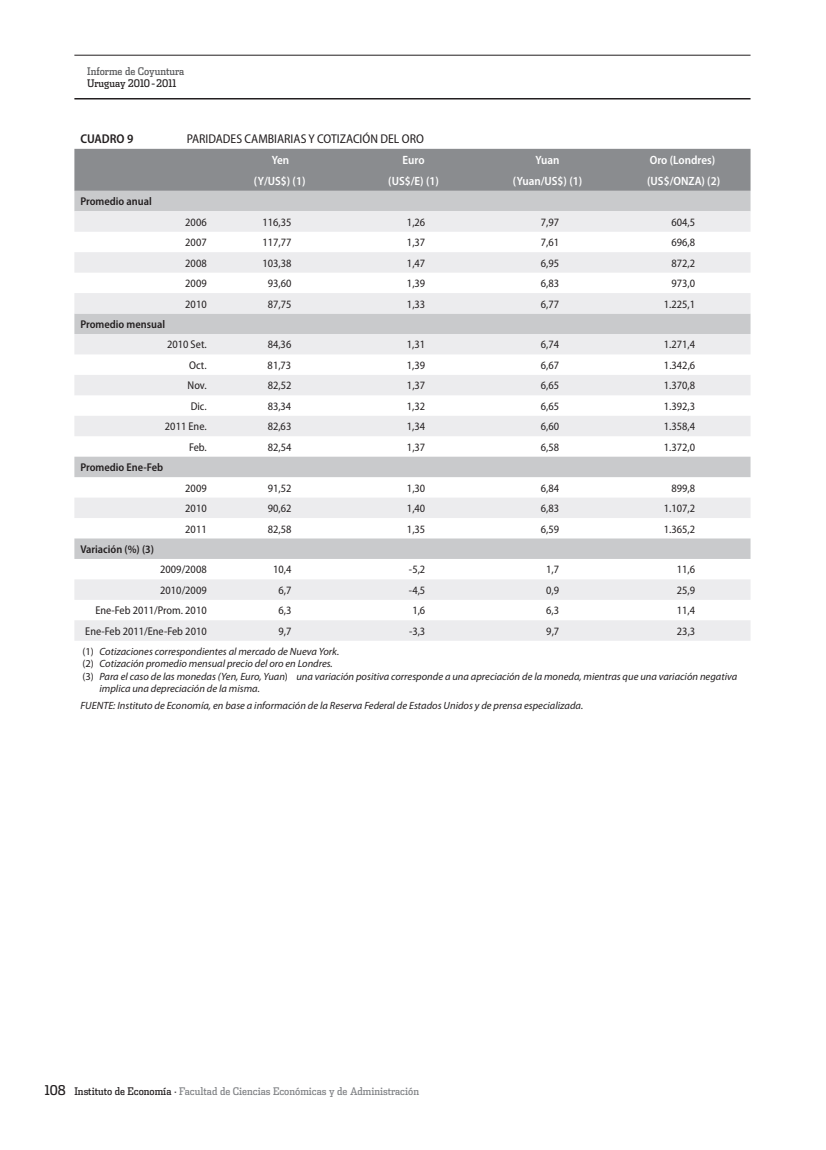
<style>
.page{position:relative;width:826px;height:1150px;background:#fff}
.page>*{position:absolute;margin:0;border:0;box-sizing:border-box;transform-origin:0 0}
.t1{font:semi-condensed 12.75px "Myriad Pro";color:#231f20}
.t2{font:600 semi-condensed 12.75px "Myriad Pro";color:#231f20}
.t3{font:600 semi-condensed 12px "Myriad Pro";color:#fff}
.t4{font:semi-condensed 11.25px "Myriad Pro";color:#231f20}
.t5{font:600 semi-condensed 11.25px "Myriad Pro";color:#231f20}
.t6{font:italic 10.5px "Myriad Pro";color:#231f20}
.t7{font:10.5px "Dispatch Cond";color:#808285}
.t8{font:10.5px "Dispatch Cond";color:#57585a}
.t9{font:10.5px "Dispatch Cond";color:#231f20}
.s1{font-style:normal}
.s2{font-size:13.5px;color:#231f20}
.s3{color:#231f20}
</style>
<div class="page">
<hr style="left:74px;top:55px;width:676px;height:1px;background:#231f20">
<hr style="left:74px;top:98px;width:676px;height:1px;background:#231f20">
<div style="left:74px;top:149px;width:676px;height:42px;background:#8a8c8f"></div>
<div style="left:74px;top:191px;width:676px;height:20px;background:#c9cacc"></div>
<svg style="left:74px;top:211px;width:676px;height:429px"></svg>
<p class="t8" style="left:87px;top:67px;width:98px">Informe de Coyuntura</p>
<p class="t9" style="left:87px;top:79px;width:91px">Uruguay 2010 - 2011</p>
<p class="t2" style="left:80px;top:134px;width:55px">CUADRO 9</p>
<p class="t1" style="left:187px;top:134px;width:239px">PARIDADES CAMBIARIAS Y COTIZACIÓN DEL ORO</p>
<p class="t3" style="left:272px;top:155px;width:19px">Yen</p>
<p class="t3" style="left:403px;top:155px;width:23px">Euro</p>
<p class="t3" style="left:536px;top:155px;width:25px">Yuan</p>
<p class="t3" style="left:650px;top:155px;width:67px">Oro (Londres)</p>
<p class="t3" style="left:254px;top:176px;width:53px">(Y/US$) (1)</p>
<p class="t3" style="left:388px;top:176px;width:52px">(US$/E) (1)</p>
<p class="t3" style="left:513px;top:176px;width:71px">(Yuan/US$) (1)</p>
<p class="t3" style="left:647px;top:176px;width:74px">(US$/ONZA) (2)</p>
<p class="t5" style="left:80px;top:197px;width:73px">Promedio anual</p>
<p class="t4" style="left:185px;top:218px;width:23px">2006</p>
<p class="t4" style="left:262px;top:218px;width:31px">116,35</p>
<p class="t4" style="left:407px;top:218px;width:20px">1,26</p>
<p class="t4" style="left:541px;top:218px;width:20px">7,97</p>
<p class="t4" style="left:672px;top:218px;width:25px">604,5</p>
<p class="t4" style="left:185px;top:238px;width:23px">2007</p>
<p class="t4" style="left:262px;top:238px;width:31px">117,77</p>
<p class="t4" style="left:407px;top:238px;width:20px">1,37</p>
<p class="t4" style="left:541px;top:238px;width:20px">7,61</p>
<p class="t4" style="left:672px;top:238px;width:25px">696,8</p>
<p class="t4" style="left:185px;top:258px;width:23px">2008</p>
<p class="t4" style="left:262px;top:258px;width:31px">103,38</p>
<p class="t4" style="left:407px;top:258px;width:20px">1,47</p>
<p class="t4" style="left:541px;top:258px;width:20px">6,95</p>
<p class="t4" style="left:672px;top:258px;width:25px">872,2</p>
<p class="t4" style="left:185px;top:279px;width:23px">2009</p>
<p class="t4" style="left:268px;top:279px;width:25px">93,60</p>
<p class="t4" style="left:407px;top:279px;width:20px">1,39</p>
<p class="t4" style="left:541px;top:279px;width:20px">6,83</p>
<p class="t4" style="left:672px;top:279px;width:25px">973,0</p>
<p class="t4" style="left:185px;top:299px;width:23px">2010</p>
<p class="t4" style="left:268px;top:299px;width:25px">87,75</p>
<p class="t4" style="left:407px;top:299px;width:20px">1,33</p>
<p class="t4" style="left:541px;top:299px;width:20px">6,77</p>
<p class="t4" style="left:664px;top:299px;width:33px">1.225,1</p>
<p class="t5" style="left:80px;top:320px;width:86px">Promedio mensual</p>
<p class="t4" style="left:167px;top:340px;width:41px">2010 Set.</p>
<p class="t4" style="left:268px;top:340px;width:25px">84,36</p>
<p class="t4" style="left:407px;top:340px;width:20px">1,31</p>
<p class="t4" style="left:541px;top:340px;width:20px">6,74</p>
<p class="t4" style="left:664px;top:340px;width:33px">1.271,4</p>
<p class="t4" style="left:189px;top:361px;width:19px">Oct.</p>
<p class="t4" style="left:268px;top:361px;width:25px">81,73</p>
<p class="t4" style="left:407px;top:361px;width:20px">1,39</p>
<p class="t4" style="left:541px;top:361px;width:20px">6,67</p>
<p class="t4" style="left:664px;top:361px;width:33px">1.342,6</p>
<p class="t4" style="left:188px;top:381px;width:21px">Nov.</p>
<p class="t4" style="left:268px;top:381px;width:25px">82,52</p>
<p class="t4" style="left:407px;top:381px;width:20px">1,37</p>
<p class="t4" style="left:541px;top:381px;width:20px">6,65</p>
<p class="t4" style="left:664px;top:381px;width:33px">1.370,8</p>
<p class="t4" style="left:191px;top:402px;width:17px">Dic.</p>
<p class="t4" style="left:268px;top:402px;width:25px">83,34</p>
<p class="t4" style="left:407px;top:402px;width:20px">1,32</p>
<p class="t4" style="left:541px;top:402px;width:20px">6,65</p>
<p class="t4" style="left:664px;top:402px;width:33px">1.392,3</p>
<p class="t4" style="left:165px;top:422px;width:43px">2011 Ene.</p>
<p class="t4" style="left:268px;top:422px;width:25px">82,63</p>
<p class="t4" style="left:407px;top:422px;width:20px">1,34</p>
<p class="t4" style="left:541px;top:422px;width:20px">6,60</p>
<p class="t4" style="left:664px;top:422px;width:33px">1.358,4</p>
<p class="t4" style="left:189px;top:442px;width:19px">Feb.</p>
<p class="t4" style="left:268px;top:442px;width:25px">82,54</p>
<p class="t4" style="left:407px;top:442px;width:20px">1,37</p>
<p class="t4" style="left:541px;top:442px;width:20px">6,58</p>
<p class="t4" style="left:664px;top:442px;width:33px">1.372,0</p>
<p class="t5" style="left:80px;top:463px;width:84px">Promedio Ene-Feb</p>
<p class="t4" style="left:185px;top:483px;width:23px">2009</p>
<p class="t4" style="left:268px;top:483px;width:25px">91,52</p>
<p class="t4" style="left:407px;top:483px;width:20px">1,30</p>
<p class="t4" style="left:541px;top:483px;width:20px">6,84</p>
<p class="t4" style="left:672px;top:483px;width:25px">899,8</p>
<p class="t4" style="left:185px;top:504px;width:23px">2010</p>
<p class="t4" style="left:268px;top:504px;width:25px">90,62</p>
<p class="t4" style="left:407px;top:504px;width:20px">1,40</p>
<p class="t4" style="left:541px;top:504px;width:20px">6,83</p>
<p class="t4" style="left:664px;top:504px;width:33px">1.107,2</p>
<p class="t4" style="left:185px;top:524px;width:23px">2011</p>
<p class="t4" style="left:268px;top:524px;width:25px">82,58</p>
<p class="t4" style="left:407px;top:524px;width:20px">1,35</p>
<p class="t4" style="left:541px;top:524px;width:20px">6,59</p>
<p class="t4" style="left:664px;top:524px;width:33px">1.365,2</p>
<p class="t5" style="left:80px;top:545px;width:75px">Variación (%) (3)</p>
<p class="t4" style="left:160px;top:565px;width:48px">2009/2008</p>
<p class="t4" style="left:273px;top:565px;width:20px">10,4</p>
<p class="t4" style="left:409px;top:565px;width:18px">-5,2</p>
<p class="t4" style="left:546px;top:565px;width:14px">1,7</p>
<p class="t4" style="left:677px;top:565px;width:20px">11,6</p>
<p class="t4" style="left:160px;top:585px;width:48px">2010/2009</p>
<p class="t4" style="left:278px;top:585px;width:14px">6,7</p>
<p class="t4" style="left:409px;top:585px;width:18px">-4,5</p>
<p class="t4" style="left:546px;top:585px;width:14px">0,9</p>
<p class="t4" style="left:677px;top:585px;width:20px">25,9</p>
<p class="t4" style="left:95px;top:606px;width:113px">Ene-Feb 2011/Prom. 2010</p>
<p class="t4" style="left:278px;top:606px;width:14px">6,3</p>
<p class="t4" style="left:412px;top:606px;width:14px">1,6</p>
<p class="t4" style="left:546px;top:606px;width:14px">6,3</p>
<p class="t4" style="left:677px;top:606px;width:20px">11,4</p>
<p class="t4" style="left:85px;top:626px;width:123px">Ene-Feb 2011/Ene-Feb 2010</p>
<p class="t4" style="left:278px;top:626px;width:14px">9,7</p>
<p class="t4" style="left:409px;top:626px;width:18px">-3,3</p>
<p class="t4" style="left:546px;top:626px;width:14px">9,7</p>
<p class="t4" style="left:677px;top:626px;width:20px">23,3</p>
<p class="t6" style="left:83px;top:647px;width:258px"><span class="s1">(1)</span> Cotizaciones correspondientes al mercado de Nueva York.</p>
<p class="t6" style="left:83px;top:659px;width:252px"><span class="s1">(2)</span> Cotización promedio mensual precio del oro en Londres.</p>
<p class="t6" style="left:83px;top:672px;width:656px"><span class="s1">(3)</span> Para el caso de las monedas (Yen, Euro, Yuan<span class="s1">)</span> una variación positiva corresponde a una apreciación de la moneda, mientras que una variación negativa</p>
<p class="t6" style="left:100px;top:685px;width:162px">implica una depreciación de la misma.</p>
<p class="t6" style="left:80px;top:701px;width:504px">FUENTE: Instituto de Economía, en base a información de la Reserva Federal de Estados Unidos y de prensa especializada.</p>
<p class="t7" style="left:45px;top:1087px;width:376px"><span class="s2">108</span> <span class="s3">Instituto de Economía</span> <sup>.</sup> Facultad de Ciencias Económicas y de Administración</p>
</div>
